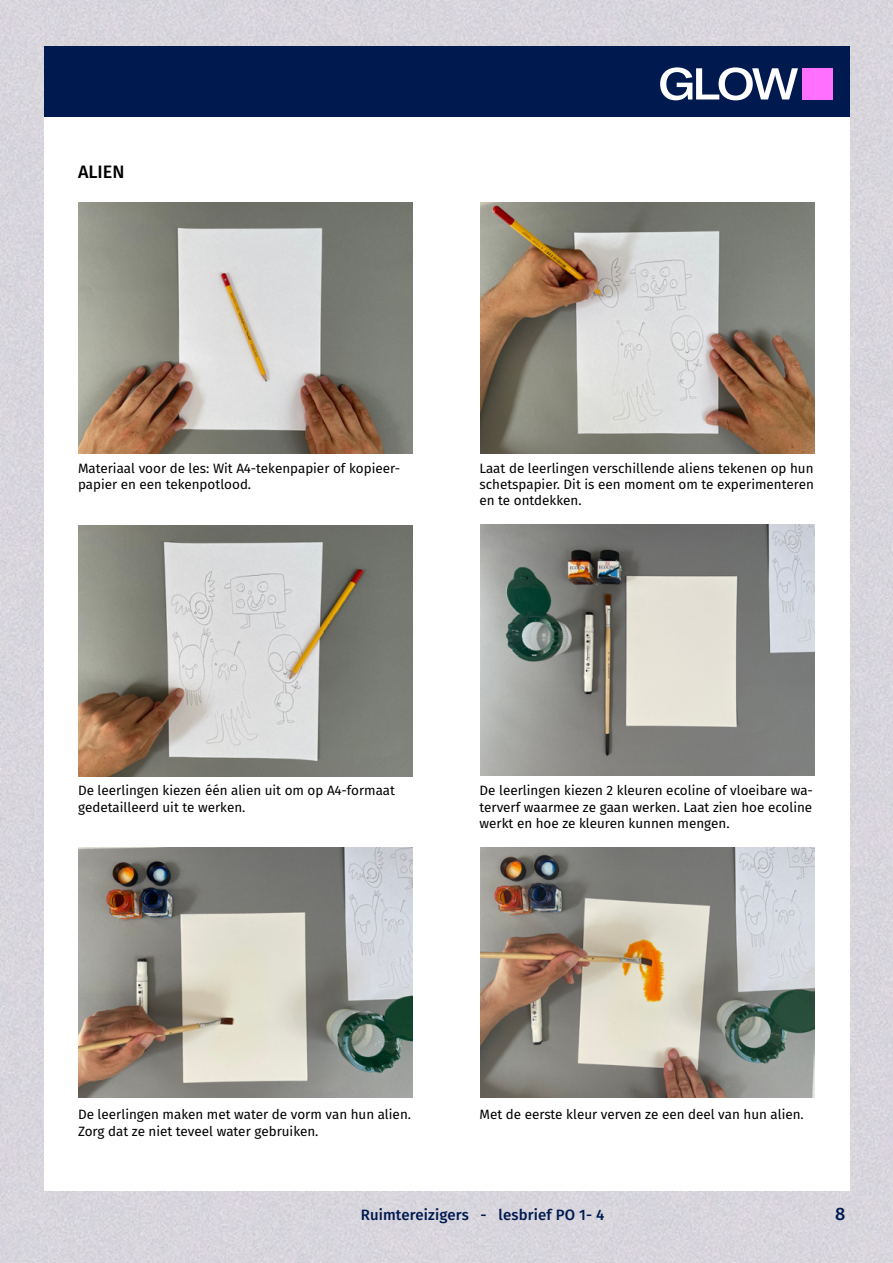
<style>
.page{position:relative;width:893px;height:1263px;background:#d8d5dc}
.page>*{position:absolute;margin:0;border:0;box-sizing:border-box;transform-origin:0 0}
.t1{font:500 18px "Fira Sans";color:#000}
.t2{font:500 18px "Fira Sans";color:#00194f}
.t3{font:500 15px "Fira Sans";letter-spacing:.01em;color:#00194f}
.t4{font:13.5px/16.2px "Fira Sans";color:#000}
</style>
<div class="page">
<div style="left:44px;top:46px;width:805px;height:1145px;background:#fff"></div>
<div style="left:44px;top:46px;width:805px;height:71px;background:#00194f"></div>
<svg style="left:660px;top:67px;width:138px;height:33px"></svg>
<div style="left:802px;top:68px;width:30px;height:31px;background:#ff70ff"></div>
<img style="left:78px;top:202px;width:334px;height:251px">
<img style="left:78px;top:526px;width:334px;height:251px">
<img style="left:481px;top:203px;width:334px;height:250px">
<img style="left:78px;top:847px;width:334px;height:251px">
<img style="left:481px;top:524px;width:334px;height:251px">
<img style="left:481px;top:847px;width:334px;height:251px">
<h1 class="t1" style="left:78px;top:158px;width:48px">ALIEN</h1>
<p class="t4" style="left:78px;top:459px;width:324px">Materiaal voor de les: Wit A4-tekenpapier of kopieer&shy;papier en een tekenpotlood.</p>
<p class="t4" style="left:479px;top:459px;width:336px;text-align:justify">Laat de leerlingen verschillende aliens tekenen op hun schetspapier. Dit is een moment om te experimenteren en te ontdekken.</p>
<p class="t4" style="left:78px;top:782px;width:319px">De leerlingen kiezen één alien uit om op A4-formaat gedetailleerd uit te werken.</p>
<p class="t4" style="left:479px;top:782px;width:335px;text-align:justify">De leerlingen kiezen 2 kleuren ecoline of vloeibare wa&shy;terverf waarmee ze gaan werken. Laat zien hoe ecoline werkt en hoe ze kleuren kunnen mengen.</p>
<p class="t4" style="left:78px;top:1106px;width:335px">De leerlingen maken met water de vorm van hun alien.<br>Zorg dat ze niet teveel water gebruiken.</p>
<p class="t4" style="left:479px;top:1106px;width:326px">Met de eerste kleur verven ze een deel van hun alien.</p>
<p class="t3" style="left:361px;top:1202px;width:245px">Ruimtereizigers - lesbrief PO 1- 4</p>
<h1 class="t2" style="left:835px;top:1199px;width:12px">8</h1>
</div>
